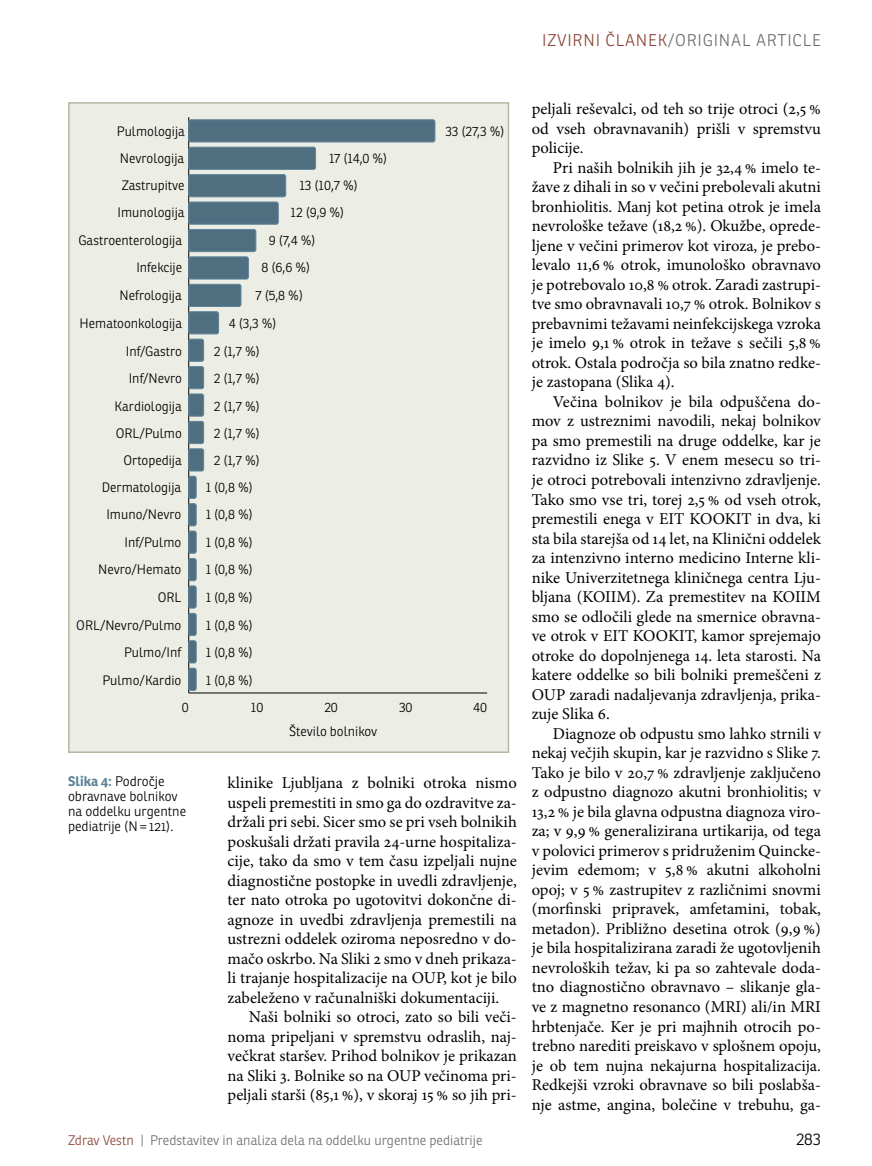
<style>
.page{position:relative;width:872px;height:1166px;background:#fff}
.page>*{position:absolute;margin:0;border:0;box-sizing:border-box;transform-origin:0 0}
.t1{font:16.5px/19.5px "Minion Pro";color:#000;text-align:justify}
.t2{font:300 16.5px "Ronnia";letter-spacing:.05em;color:#6d6e71}
.t3{font:300 16.5px "Ronnia";color:#000}
.t4{font:300 13.5px/15px "Ronnia";color:#000}
.t5{font:300 13.5px "Ronnia";color:#6d6e71}
.t6{font:300 13.35px/27.6px "Ronnia";color:#000;text-align:right}
.s1{color:#8a4638}
.s2{font-weight:700;color:#5f8498}
</style>
<div class="page">
<div style="left:69px;top:103px;width:439px;height:649px;background:#ecede5"></div>
<hr style="left:189px;top:692px;width:298px;height:1px;background:#000">
<hr style="left:188px;top:117px;width:1px;height:575px;background:#000">
<div style="left:189px;top:120px;width:246px;height:22px;background:#4f6f80;border-radius:2px"></div>
<div style="left:188px;top:119px;width:247px;height:23px;border:1px solid #5f8498;border-radius:2px"></div>
<div style="left:189px;top:147px;width:126px;height:22px;background:#4f6f80;border-radius:2px"></div>
<div style="left:188px;top:147px;width:128px;height:23px;border:1px solid #5f8498;border-radius:2px"></div>
<div style="left:189px;top:174px;width:97px;height:23px;background:#4f6f80;border-radius:2px"></div>
<div style="left:188px;top:174px;width:98px;height:23px;border:1px solid #5f8498;border-radius:2px"></div>
<div style="left:189px;top:202px;width:89px;height:22px;background:#4f6f80;border-radius:2px"></div>
<div style="left:188px;top:201px;width:91px;height:23px;border:1px solid #5f8498;border-radius:2px"></div>
<div style="left:189px;top:229px;width:67px;height:22px;background:#4f6f80;border-radius:2px"></div>
<div style="left:188px;top:229px;width:68px;height:23px;border:1px solid #5f8498;border-radius:2px"></div>
<div style="left:189px;top:257px;width:59px;height:22px;background:#4f6f80;border-radius:2px"></div>
<div style="left:188px;top:256px;width:61px;height:23px;border:1px solid #5f8498;border-radius:2px"></div>
<div style="left:189px;top:284px;width:52px;height:22px;background:#4f6f80;border-radius:2px"></div>
<div style="left:188px;top:284px;width:53px;height:23px;border:1px solid #5f8498;border-radius:2px"></div>
<div style="left:189px;top:311px;width:29px;height:23px;background:#4f6f80;border-radius:2px"></div>
<div style="left:188px;top:311px;width:31px;height:23px;border:1px solid #5f8498;border-radius:2px"></div>
<div style="left:189px;top:339px;width:15px;height:22px;background:#4f6f80;border-radius:2px"></div>
<div style="left:188px;top:338px;width:16px;height:23px;border:1px solid #5f8498;border-radius:2px"></div>
<div style="left:189px;top:366px;width:15px;height:22px;background:#4f6f80;border-radius:2px"></div>
<div style="left:188px;top:366px;width:16px;height:23px;border:1px solid #5f8498;border-radius:2px"></div>
<div style="left:189px;top:394px;width:15px;height:22px;background:#4f6f80;border-radius:2px"></div>
<div style="left:188px;top:393px;width:16px;height:23px;border:1px solid #5f8498;border-radius:2px"></div>
<div style="left:189px;top:421px;width:15px;height:22px;background:#4f6f80;border-radius:2px"></div>
<div style="left:188px;top:421px;width:16px;height:23px;border:1px solid #5f8498;border-radius:2px"></div>
<div style="left:189px;top:448px;width:15px;height:23px;background:#4f6f80;border-radius:2px"></div>
<div style="left:188px;top:448px;width:16px;height:23px;border:1px solid #5f8498;border-radius:2px"></div>
<div style="left:189px;top:476px;width:7px;height:22px;background:#4f6f80;border-radius:2px"></div>
<div style="left:188px;top:475px;width:8px;height:23px;border:1px solid #5f8498;border-radius:2px"></div>
<div style="left:189px;top:503px;width:7px;height:22px;background:#4f6f80;border-radius:2px"></div>
<div style="left:188px;top:503px;width:8px;height:23px;border:1px solid #5f8498;border-radius:2px"></div>
<div style="left:189px;top:531px;width:7px;height:22px;background:#4f6f80;border-radius:2px"></div>
<div style="left:188px;top:530px;width:8px;height:23px;border:1px solid #5f8498;border-radius:2px"></div>
<div style="left:189px;top:558px;width:7px;height:22px;background:#4f6f80;border-radius:2px"></div>
<div style="left:188px;top:558px;width:8px;height:23px;border:1px solid #5f8498;border-radius:2px"></div>
<div style="left:189px;top:585px;width:7px;height:23px;background:#4f6f80;border-radius:2px"></div>
<div style="left:188px;top:585px;width:8px;height:23px;border:1px solid #5f8498;border-radius:2px"></div>
<div style="left:189px;top:613px;width:7px;height:22px;background:#4f6f80;border-radius:2px"></div>
<div style="left:188px;top:612px;width:8px;height:23px;border:1px solid #5f8498;border-radius:2px"></div>
<div style="left:189px;top:640px;width:7px;height:22px;background:#4f6f80;border-radius:2px"></div>
<div style="left:188px;top:640px;width:8px;height:23px;border:1px solid #5f8498;border-radius:2px"></div>
<div style="left:189px;top:668px;width:7px;height:22px;background:#4f6f80;border-radius:2px"></div>
<div style="left:188px;top:667px;width:8px;height:23px;border:1px solid #5f8498;border-radius:2px"></div>
<p class="t2" style="left:542px;top:30px;width:280px"><span class="s1">Izvirni članek</span>/Original article</p>
<p class="t6" style="left:445px;top:117px;width:61px">33 (27,3 %)</p>
<p class="t6" style="left:79px;top:117px;width:108px">Pulmologija<br>Nevrologija<br>Zastrupitve<br>Imunologija<br>Gastroenterologija<br>Infekcije<br>Nefrologija<br>Hematoonkologija<br>Inf/Gastro<br>Inf/Nevro<br>Kardiologija<br>ORL/Pulmo<br>Ortopedija</p>
<p class="t6" style="left:76px;top:473px;width:106px">Dermatologija<br>Imuno/Nevro<br>Inf/Pulmo<br>Nevro/Hemato<br>ORL<br>ORL/Nevro/Pulmo<br>Pulmo/Inf<br>Pulmo/Kardio</p>
<p class="t6" style="left:182px;top:693px;width:8px">0</p>
<p class="t6" style="left:251px;top:693px;width:14px">10</p>
<p class="t6" style="left:324px;top:693px;width:15px">20</p>
<p class="t6" style="left:399px;top:693px;width:15px">30</p>
<p class="t6" style="left:473px;top:693px;width:15px">40</p>
<p class="t6" style="left:329px;top:144px;width:60px">17 (14,0 %)</p>
<p class="t6" style="left:299px;top:172px;width:60px">13 (10,7 %)</p>
<p class="t6" style="left:290px;top:199px;width:55px">12 (9,9 %)</p>
<p class="t6" style="left:269px;top:226px;width:48px">9 (7,4 %)</p>
<p class="t6" style="left:261px;top:254px;width:50px">8 (6,6 %)</p>
<p class="t6" style="left:255px;top:281px;width:49px">7 (5,8 %)</p>
<p class="t6" style="left:229px;top:309px;width:49px">4 (3,3 %)</p>
<p class="t6" style="left:214px;top:337px;width:48px">2 (1,7 %)</p>
<p class="t6" style="left:214px;top:364px;width:48px">2 (1,7 %)</p>
<p class="t6" style="left:214px;top:392px;width:48px">2 (1,7 %)</p>
<p class="t6" style="left:214px;top:419px;width:48px">2 (1,7 %)</p>
<p class="t6" style="left:214px;top:446px;width:48px">2 (1,7 %)</p>
<p class="t6" style="left:206px;top:473px;width:49px;text-align:justify">1 (0,8 %)<br>1 (0,8 %)<br>1 (0,8 %)<br>1 (0,8 %)<br>1 (0,8 %)<br>1 (0,8 %)<br>1 (0,8 %)<br>1 (0,8 %)</p>
<p class="t4" style="left:68px;top:773px;width:120px"><span class="s2">Slika 4:</span> Področje obravnave bolnikov na oddelku urgentne pediatrije (N = 121).</p>
<p class="t6" style="left:289px;top:716px;width:90px">Število bolnikov</p>
<p class="t1" style="left:227px;top:773px;width:291px">klinike Ljubljana z bolniki otroka nismo uspeli premestiti in smo ga do ozdravitve za&shy;držali pri sebi. Sicer smo se pri vseh bolnikih poskušali držati pravila 24-urne hospitaliza&shy;cije, tako da smo v tem času izpeljali nujne diagnostične postopke in uvedli zdravljenje, ter nato otroka po ugotovitvi dokončne di&shy;agnoze in uvedbi zdravljenja premestili na ustrezni oddelek oziroma neposredno v do&shy;mačo oskrbo. Na Sliki 2 smo v dneh prikaza&shy;li trajanje hospitalizacije na OUP, kot je bilo zabeleženo v računalniški dokumentaciji.</p>
<p class="t1" style="left:227px;top:1007px;width:291px;text-indent:21px">Naši bolniki so otroci, zato so bili veči&shy;noma pripeljani v spremstvu odraslih, naj&shy;večkrat staršev. Prihod bolnikov je prikazan na Sliki 3. Bolnike so na OUP večinoma pri&shy;peljali starši (85,1 %), v skoraj 15 % so jih pri-</p>
<p class="t1" style="left:531px;top:99px;width:291px">peljali reševalci, od teh so trije otroci (2,5 % od vseh obravnavanih) prišli v spremstvu policije.</p>
<p class="t1" style="left:531px;top:158px;width:291px;text-indent:21px">Pri naših bolnikih jih je 32,4 % imelo te&shy;žave z dihali in so v večini prebolevali akutni bronhiolitis. Manj kot petina otrok je imela nevrološke težave (18,2 %). Okužbe, oprede&shy;ljene v večini primerov kot viroza, je prebo&shy;levalo 11,6 % otrok, imunološko obravnavo je potrebovalo 10,8 % otrok. Zaradi zastrupi&shy;tve smo obravnavali 10,7 % otrok. Bolnikov s prebavnimi težavami neinfekcijskega vzroka je imelo 9,1 % otrok in težave s sečili 5,8 % otrok. Ostala področja so bila znatno redke&shy;je zastopana (Slika 4).</p>
<p class="t1" style="left:531px;top:392px;width:291px;text-indent:21px">Večina bolnikov je bila odpuščena do&shy;mov z ustreznimi navodili, nekaj bolnikov pa smo premestili na druge oddelke, kar je razvidno iz Slike 5. V enem mesecu so tri&shy;je otroci potrebovali intenzivno zdravljenje.<br>Tako smo vse tri, torej 2,5 % od vseh otrok, premestili enega v EIT KOOKIT in dva, ki sta bila starejša od 14 let, na Klinični oddelek za intenzivno interno medicino Interne kli&shy;nike Univerzitetnega kliničnega centra Lju&shy;bljana (KOIIM). Za premestitev na KOIIM smo se odločili glede na smernice obravna&shy;ve otrok v EIT KOOKIT, kamor sprejemajo otroke do dopolnjenega 14. leta starosti. Na katere oddelke so bili bolniki premeščeni z OUP zaradi nadaljevanja zdravljenja, prika&shy;zuje Slika 6.</p>
<p class="t1" style="left:531px;top:723px;width:291px;text-indent:21px">Diagnoze ob odpustu smo lahko strnili v nekaj večjih skupin, kar je razvidno s Slike 7.<br>Tako je bilo v 20,7 % zdravljenje zaključeno z odpustno diagnozo akutni bronhiolitis; v 13,2 % je bila glavna odpustna diagnoza viro&shy;za; v 9,9 % generalizirana urtikarija, od tega v polovici primerov s pridruženim Quincke&shy;jevim edemom; v 5,8 % akutni alkoholni opoj; v 5 % zastrupitev z različnimi snovmi (morfinski pripravek, amfetamini, tobak, metadon). Približno desetina otrok (9,9 %) je bila hospitalizirana zaradi že ugotovljenih nevroloških težav, ki pa so zahtevale doda&shy;tno diagnostično obravnavo – slikanje gla&shy;ve z magnetno resonanco (MRI) ali/in MRI hrbtenjače. Ker je pri majhnih otrocih po&shy;trebno narediti preiskavo v splošnem opoju, je ob tem nujna nekajurna hospitalizacija.<br>Redkejši vzroki obravnave so bili poslabša&shy;nje astme, angina, bolečine v trebuhu, ga-</p>
<p class="t5" style="left:68px;top:1131px;width:416px"><span class="s1">Zdrav Vestn</span> | Predstavitev in analiza dela na oddelku urgentne pediatrije</p>
<p class="t3" style="left:796px;top:1128px;width:26px">283</p>
</div>
